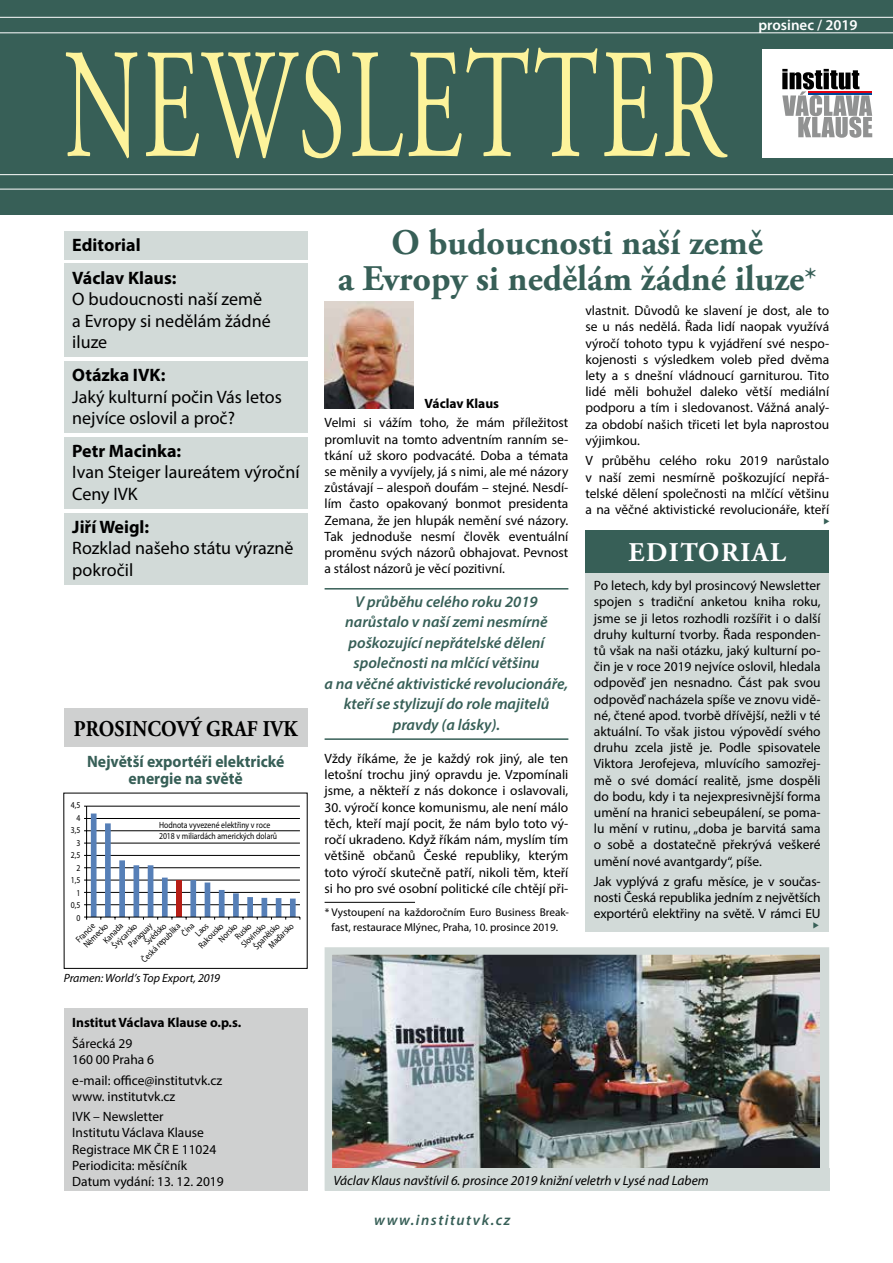
<style>
.page{position:relative;width:893px;height:1263px;background:#fff}
.page>*{position:absolute;margin:0;border:0;box-sizing:border-box;transform-origin:0 0}
.t1{font:156px "Adobe Garamond Pro";letter-spacing:.03em;color:#fdf39b;scale:.62 1}
.t2{font:700 36px/36px "Adobe Garamond Pro";color:#375f57;text-align:center}
.t3{font:700 27px "Adobe Garamond Pro";letter-spacing:.055em;color:#fff}
.t4{font:700 22.5px "Adobe Garamond Pro";letter-spacing:.015em;color:#000;scale:.88 1}
.t5{font:18px/21.6px "Myriad Pro";color:#000}
.t6{font:700 18px "Myriad Pro";color:#000}
.t7{font:700 16.5px/16.5px "Myriad Pro";color:#375f57;text-align:center;scale:.95 1}
.t8{font:italic 600 15.75px/20.5px "Myriad Pro";color:#375f57;text-align:center}
.t9{font:italic 600 15px "Myriad Pro";letter-spacing:.1em;color:#375f57}
.t10{font:600 15px "Myriad Pro";color:#fff}
.t11{font:13.5px/16.2px "Myriad Pro";color:#000;text-align:justify}
.t12{font:italic 13.5px "Myriad Pro";color:#000}
.t13{font:700 13.5px "Myriad Pro";color:#000}
.t14{font:italic 12px "Myriad Pro";color:#000}
.t15{font:11.25px/15px "Myriad Pro";color:#000;text-align:center}
.t16{font:9px/12.5px "Myriad Pro";color:#000;scale:.86 1}
.s1{font-size:30px}
</style>
<div class="page">
<div style="left:0;top:0;width:893px;height:215px;background:#375f57"></div>
<div style="left:762px;top:50px;width:131px;height:108px;background:#fff"></div>
<svg style="left:782px;top:69px;width:90px;height:69px"></svg>
<hr style="left:808px;top:91px;width:64px;height:2px;background:#e3000f">
<hr style="left:808px;top:93px;width:64px;height:1px;background:#004799">
<hr style="left:0;top:17px;width:893px;height:1px;background:#fff">
<hr style="left:0;top:174px;width:893px;height:1px;background:#fff">
<hr style="left:0;top:33px;width:893px;height:1px;background:#fff">
<hr style="left:0;top:189px;width:893px;height:1px;background:#fff">
<div style="left:64px;top:264px;width:244px;height:93px;background:#d2dad8"></div>
<div style="left:64px;top:361px;width:244px;height:72px;background:#d2dad8"></div>
<div style="left:64px;top:437px;width:244px;height:71px;background:#d2dad8"></div>
<div style="left:64px;top:513px;width:244px;height:71px;background:#d2dad8"></div>
<div style="left:64px;top:1008px;width:244px;height:183px;background:#cfd0d0"></div>
<img style="left:325px;top:302px;width:89px;height:106px">
<div style="left:585px;top:571px;width:244px;height:361px;background:#d2dad8"></div>
<div style="left:64px;top:231px;width:244px;height:28px;background:#d2dad8"></div>
<hr style="left:325px;top:902px;width:90px;height:1px;background:#000">
<hr style="left:325px;top:588px;width:243px;height:1px;background:#375f57">
<hr style="left:325px;top:738px;width:243px;height:2px;background:#375f57">
<div style="left:64px;top:708px;width:244px;height:38px;background:#cfd0d0"></div>
<hr style="left:87px;top:806px;width:213px;height:1px;background:#000">
<hr style="left:86px;top:806px;width:1px;height:111px;background:#000">
<svg style="left:84px;top:813px;width:217px;height:106px"></svg>
<img style="left:334px;top:956px;width:485px;height:212px">
<div style="left:325px;top:947px;width:504px;height:244px;border:8px solid #d2dad8"></div>
<div style="left:325px;top:1168px;width:504px;height:23px;background:#d2dad8"></div>
<div style="left:585px;top:530px;width:244px;height:42px;background:#375f57"></div>
<h1 class="t1" style="left:64px;top:13px;width:1066px">NEWSLETTER</h1>
<p class="t10" style="left:758px;top:15px;width:101px">prosinec / 2019</p>
<h3 class="t6" style="left:72px;top:233px;width:70px">Editorial</h3>
<h3 class="t6" style="left:72px;top:266px;width:106px">Václav Klaus:</h3>
<h3 class="t5" style="left:72px;top:288px;width:200px">O budoucnosti naší země a Evropy si nedělám žádné iluze</h3>
<h3 class="t6" style="left:72px;top:363px;width:95px">Otázka IVK:</h3>
<h3 class="t5" style="left:72px;top:385px;width:211px">Jaký kulturní počin Vás letos nejvíce oslovil a proč?</h3>
<h3 class="t6" style="left:72px;top:439px;width:111px">Petr Macinka:</h3>
<h3 class="t5" style="left:72px;top:461px;width:229px">Ivan Steiger laureátem výroční<br>Ceny IVK</h3>
<h3 class="t6" style="left:72px;top:515px;width:78px">Jiří Weigl:</h3>
<h3 class="t5" style="left:72px;top:537px;width:223px">Rozklad našeho státu výrazně pokročil</h3>
<h3 class="t4" style="left:74px;top:715px;width:256px">PROSINCOVÝ GRAF IVK</h3>
<p class="t7" style="left:87px;top:753px;width:209px">Největší exportéři elektrické energie na světě</p>
<p class="t16" style="left:71px;top:799px;width:13px;text-align:right">4,5<br>4<br>3,5<br>3<br>2,5<br>2<br>1,5<br>1<br>0,5<br>0</p>
<p class="t16" style="left:159px;top:819px;width:139px;line-height:11.7px">Hodnota vyvezené elektřiny v roce<br>2018 v miliardách amerických dolarů</p>
<p class="t16" style="left:125px;top:941px;width:36px;rotate:-45deg">Paraguay</p>
<p class="t16" style="left:74px;top:937px;width:39px;line-height:9.1px;rotate:-45deg">Francie<br>Německo</p>
<p class="t16" style="left:265px;top:942px;width:38px;rotate:-45deg">Maďarsko</p>
<p class="t16" style="left:250px;top:943px;width:40px;rotate:-45deg">Španělsko</p>
<p class="t16" style="left:238px;top:941px;width:37px;rotate:-45deg">Slovinsko</p>
<p class="t16" style="left:232px;top:933px;width:24px;rotate:-45deg">Rusko</p>
<p class="t16" style="left:215px;top:936px;width:28px;rotate:-45deg">Norsko</p>
<p class="t16" style="left:196px;top:942px;width:38px;rotate:-45deg">Rakousko</p>
<p class="t16" style="left:109px;top:942px;width:39px;rotate:-45deg">Švýcarsko</p>
<p class="t16" style="left:142px;top:939px;width:32px;rotate:-45deg">Švédsko</p>
<p class="t16" style="left:138px;top:956px;width:61px;rotate:-45deg">Česká republika</p>
<p class="t16" style="left:178px;top:930px;width:18px;rotate:-45deg">Čína</p>
<p class="t16" style="left:192px;top:930px;width:19px;rotate:-45deg">Laos</p>
<p class="t16" style="left:100px;top:937px;width:30px;rotate:-45deg">Kanada</p>
<p class="t14" style="left:64px;top:971px;width:158px">Pramen: World’s Top Export, 2019</p>
<p class="t13" style="left:72px;top:1014px;width:171px">Institut Václava Klause o.p.s.</p>
<p class="t11" style="left:72px;top:1035px;width:83px">Šárecká 29<br>160 00 Praha 6</p>
<p class="t11" style="left:72px;top:1072px;width:151px">e-mail: office@institutvk.cz www. institutvk.cz</p>
<p class="t11" style="left:72px;top:1108px;width:153px;text-align:left">IVK – Newsletter<br>Institutu Václava Klause<br>Registrace MK ČR E 11024<br>Periodicita: měsíčník<br>Datum vydání: 13. 12. 2019</p>
<h2 class="t2" style="left:338px;top:225px;width:480px">O budoucnosti naší země<br>a Evropy si nedělám žádné iluze<span class="s1">*</span></h2>
<p class="t13" style="left:424px;top:395px;width:76px">Václav Klaus</p>
<p class="t11" style="left:325px;top:415px;width:245px">Velmi si vážím toho, že mám příležitost promluvit na tomto adventním ranním se&shy;tkání už skoro podvacáté. Doba a témata se měnily a vyvíjely, já s nimi, ale mé názory zůstávají – alespoň doufám – stejné. Nesdí&shy;lím často opakovaný bonmot presidenta Zemana, že jen hlupák nemění své názory.<br>Tak jednoduše nesmí člověk eventuální proměnu svých názorů obhajovat. Pevnost a stálost názorů je věcí pozitivní.</p>
<p class="t8" style="left:325px;top:591px;width:245px">V průběhu celého roku 2019 narůstalo v naší zemi nesmírně poškozující nepřátelské dělení společnosti na mlčící většinu<br>a na věčné aktivistické revolucionáře, kteří se stylizují do role majitelů pravdy (a lásky).</p>
<p class="t11" style="left:325px;top:750px;width:245px">Vždy říkáme, že je každý rok jiný, ale ten letošní trochu jiný opravdu je. Vzpomínali jsme, a někteří z nás dokonce i oslavovali,</p>
<p class="t11" style="left:325px;top:799px;width:245px">30. výročí konce komunismu, ale není málo těch, kteří mají pocit, že nám bylo toto vý&shy;ročí ukradeno. Když říkám nám, myslím tím většině občanů České republiky, kterým toto výročí skutečně patří, nikoli těm, kteří si ho pro své osobní politické cíle chtějí při-</p>
<p class="t15" style="left:325px;top:904px;width:246px">* Vystoupení na každoročním Euro Business Break&shy;fast, restaurace Mlýnec, Praha, 10. prosince 2019.</p>
<p class="t11" style="left:585px;top:302px;width:245px">vlastnit. Důvodů ke slavení je dost, ale to se u nás nedělá. Řada lidí naopak využívá výročí tohoto typu k vyjádření své nespo&shy;kojenosti s výsledkem voleb před dvěma lety a s dnešní vládnoucí garniturou. Tito lidé měli bohužel daleko větší mediální podporu a tím i sledovanost. Vážná analý&shy;za období našich třiceti let byla naprostou výjimkou.</p>
<p class="t11" style="left:585px;top:452px;width:245px">V průběhu celého roku 2019 narůstalo v naší zemi nesmírně poškozující nepřá&shy;telské dělení společnosti na mlčící většinu a na věčné aktivistické revolucionáře, kteří</p>
<h3 class="t3" style="left:629px;top:537px;width:159px">EDITORIAL</h3>
<p class="t11" style="left:594px;top:577px;width:228px">Po letech, kdy byl prosincový Newsletter spojen s tradiční anketou kniha roku, jsme se ji letos rozhodli rozšířit i o další druhy kulturní tvorby. Řada responden&shy;tů však na naši otázku, jaký kulturní po&shy;čin je v roce 2019 nejvíce oslovil, hledala odpověď jen nesnadno. Část pak svou odpověď nacházela spíše ve znovu vidě&shy;né, čtené apod. tvorbě dřívější, nežli v té aktuální. To však jistou výpovědí svého druhu zcela jistě je. Podle spisovatele Viktora Jerofejeva, mluvícího samozřej&shy;mě o své domácí realitě, jsme dospěli do bodu, kdy i ta nejexpresivnější forma umění na hranici sebeupálení, se poma&shy;lu mění v rutinu, „doba je barvitá sama o sobě a dostatečně překrývá veškeré umění nové avantgardy“, píše.</p>
<p class="t11" style="left:594px;top:873px;width:228px">Jak vyplývá z grafu měsíce, je v součas&shy;nosti Česká republika jedním z největších exportérů elektřiny na světě. V rámci EU</p>
<p class="t12" style="left:333px;top:1172px;width:377px">Václav Klaus navštívil 6. prosince 2019 knižní veletrh v Lysé nad Labem</p>
<p class="t9" style="left:374px;top:1210px;width:138px">www.institutvk.cz</p>
</div>
